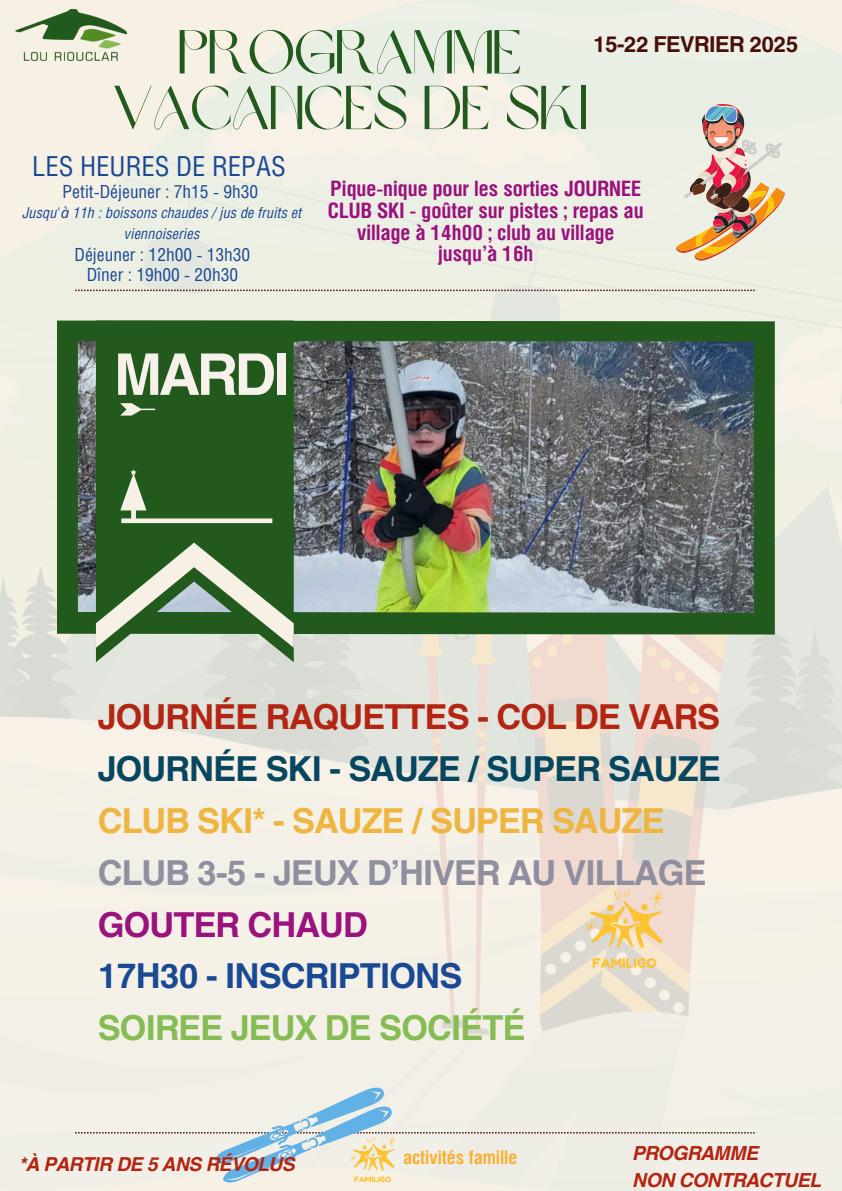
<style>
.page{position:relative;width:842px;height:1191px;background:#fff}
.page>*{position:absolute;margin:0;border:0;box-sizing:border-box;transform-origin:0 0}
.t1{font:61.3px/55.7px "Brown Sugar";letter-spacing:-.025em;color:#22591c;text-align:center}
.t2{font:700 57.6px "Helvetica World";letter-spacing:-.055em;color:#f6f1eb}
.t3{font:700 34.4px/51.8px "Helvetica World";letter-spacing:-.025em;color:#8f8fa0}
.t4{font:27.6px "Helios Cond";color:#1a4994}
.t5{font:700 22px "Helvetica World";letter-spacing:-.025em;color:#490f0a}
.t6{font:700 21.2px/21.9px "Helios Cond";color:#9a127e;text-align:center}
.t7{font:italic 700 19.4px/27.8px "Helvetica World";letter-spacing:-.025em;color:#b22512}
.t8{font:italic 700 19.2px "Helvetica World";letter-spacing:-.025em;color:#b22512}
.t9{font:700 18.9px "Helios Cond";color:#f9b135}
.t10{font:18.1px "Helios Cond";color:#1a4994}
.t11{font:italic 15.1px/21.8px "Helios Cond";color:#1a4994;text-align:center}
.s1{font-family:"Noto Sans"}
.s2{color:#b22512}
.s3{color:#06475f}
.s4{color:#efb541}
.s5{color:#9a127e}
.s6{color:#1a4994}
.s7{color:#85bc54}
</style>
<div class="page">
<img style="left:0;top:0;width:842px;height:1190px">
<div style="left:57px;top:320px;width:718px;height:314px;background:#22591c"></div>
<img style="left:78px;top:341px;width:675px;height:271px">
<svg style="left:96px;top:320px;width:198px;height:342px;background:#2f632a"></svg>
<svg style="left:96px;top:542px;width:198px;height:105px;background:#6d8f67"></svg>
<svg style="left:120px;top:403px;width:35px;height:12px"></svg>
<svg style="left:120px;top:469px;width:152px;height:54px;background:#416f39"></svg>
<svg style="left:75px;top:289px;width:681px;height:2px"></svg>
<img style="left:0;top:0;width:137px;height:69px">
<svg style="left:676px;top:104px;width:109px;height:156px;background:#d7beaa"></svg>
<svg style="left:75px;top:1062px;width:681px;height:128px;background:#e8e9e4"></svg>
<img style="left:585px;top:890px;width:79px;height:80px">
<img style="left:350px;top:1137px;width:46px;height:45px">
<h4 class="t1" style="left:112px;top:30px;width:477px">PROGRAMME<br>VACANCES DE SKI</h4>
<p class="t4" style="left:32px;top:150px;width:255px">LES HEURES DE REPAS</p>
<p class="t10" style="left:62px;top:181px;width:197px">Petit-Déjeuner : 7h15 - 9h30</p>
<p class="t11" style="left:23px;top:201px;width:281px">Jusqu'<span class="s1">à</span> 11h : boissons chaudes / jus de fruits et viennoiseries</p>
<p class="t10" style="left:75px;top:244px;width:177px">Déjeuner : 12h00 - 13h30</p>
<p class="t10" style="left:87px;top:263px;width:153px">Dîner : 19h00 - 20h30</p>
<h2 class="t5" style="left:593px;top:26px;width:207px">15-22 FEVRIER 2025</h2>
<p class="t6" style="left:328px;top:177px;width:317px">Pique-nique pour les sorties JOURNEE<br>CLUB SKI - goûter sur pistes ; repas au village à 14h00 ; club au village jusqu’à 16h</p>
<p class="t2" style="left:114px;top:327px;width:178px">MARDI</p>
<h3 class="t3" style="left:98px;top:687px;width:624px"><span class="s2">JOURNÉE RAQUETTES - COL DE VARS<br></span><span class="s3">JOURNÉE SKI - SAUZE / SUPER SAUZE<br></span><span class="s4">CLUB SKI* - SAUZE / SUPER SAUZE<br></span>CLUB 3-5 - JEUX D’HIVER AU VILLAGE<br><span class="s5">GOUTER CHAUD<br></span><span class="s6">17H30 - INSCRIPTIONS<br></span><span class="s7">SOIREE JEUX DE SOCIÉTÉ</span></h3>
<h1 class="t8" style="left:20px;top:1148px;width:277px">*À PARTIR DE 5 ANS RÉVOLUS</h1>
<h5 class="t9" style="left:403px;top:1144px;width:116px">activités famille</h5>
<p class="t7" style="left:633px;top:1136px;width:190px">PROGRAMME<br>NON CONTRACTUEL</p>
</div>
